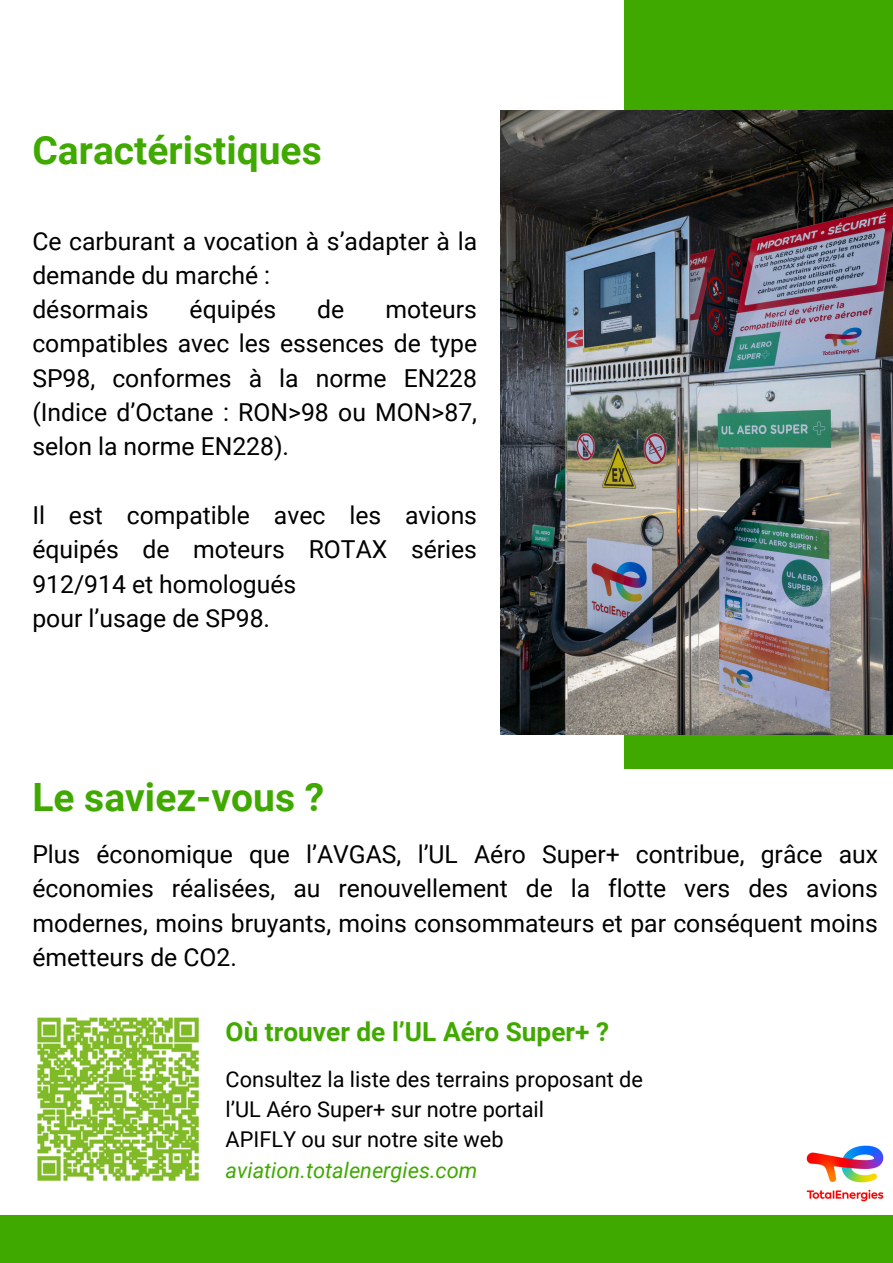
<style>
.page{position:relative;width:893px;height:1263px;background:#fff}
.page>*{position:absolute;margin:0;border:0;box-sizing:border-box;transform-origin:0 0}
.t1{font:700 39px "Roboto";color:#40a900}
.t2{font:700 26.25px "Roboto";color:#40a900}
.t3{font:24.75px/34.3px "Roboto";color:#000}
.t4{font:21.75px "Roboto";color:#000}
.t5{font:italic 21.75px "Roboto";color:#40a900}
</style>
<div class="page">
<div style="left:0;top:1215px;width:893px;height:48px;background:#40a900"></div>
<img style="left:806px;top:1145px;width:78px;height:57px">
<img style="left:37px;top:1017px;width:162px;height:164px">
<div style="left:624px;top:0;width:269px;height:769px;background:#40a900"></div>
<img style="left:500px;top:110px;width:393px;height:624px">
<p class="t1" style="left:32px;top:128px;width:291px">Caractéristiques</p>
<p class="t3" style="left:32px;top:224px;width:446px">Ce carburant a vocation à s’adapter à la demande du marché :<br>désormais</p>
<p class="t3" style="left:190px;top:292px;width:88px">équipés</p>
<p class="t3" style="left:317px;top:292px;width:29px">de</p>
<p class="t3" style="left:32px;top:292px;width:446px;text-align:justify;text-indent:353px">moteurs compatibles avec les essences de type SP98, conformes à la norme EN228 (Indice d’Octane : RON&gt;98 ou MON&gt;87, selon la norme EN228).</p>
<p class="t3" style="left:32px;top:498px;width:446px">Il est compatible avec les avions équipés de moteurs ROTAX séries<br>912/914 et homologués<br>pour l’usage de SP98.</p>
<p class="t1" style="left:32px;top:775px;width:293px">Le saviez-vous ?</p>
<p class="t3" style="left:32px;top:837px;width:847px;text-align:justify">Plus économique que l’AVGAS, l’UL Aéro Super+ contribue, grâce aux économies réalisées, au renouvellement de la flotte vers des avions modernes, moins bruyants, moins consommateurs et par conséquent moins émetteurs de CO2.</p>
<h2 class="t2" style="left:225px;top:1016px;width:385px">Où trouver de l’UL Aéro Super+ ?</h2>
<h3 class="t4" style="left:225px;top:1066px;width:419px">Consultez la liste des terrains proposant de</h3>
<h1 class="t4" style="left:225px;top:1097px;width:320px">l’UL Aéro Super+ sur notre portail</h1>
<h3 class="t4" style="left:225px;top:1127px;width:280px">APIFLY ou sur notre site web</h3>
<p class="t5" style="left:225px;top:1157px;width:253px">aviation.totalenergies.com</p>
</div>
